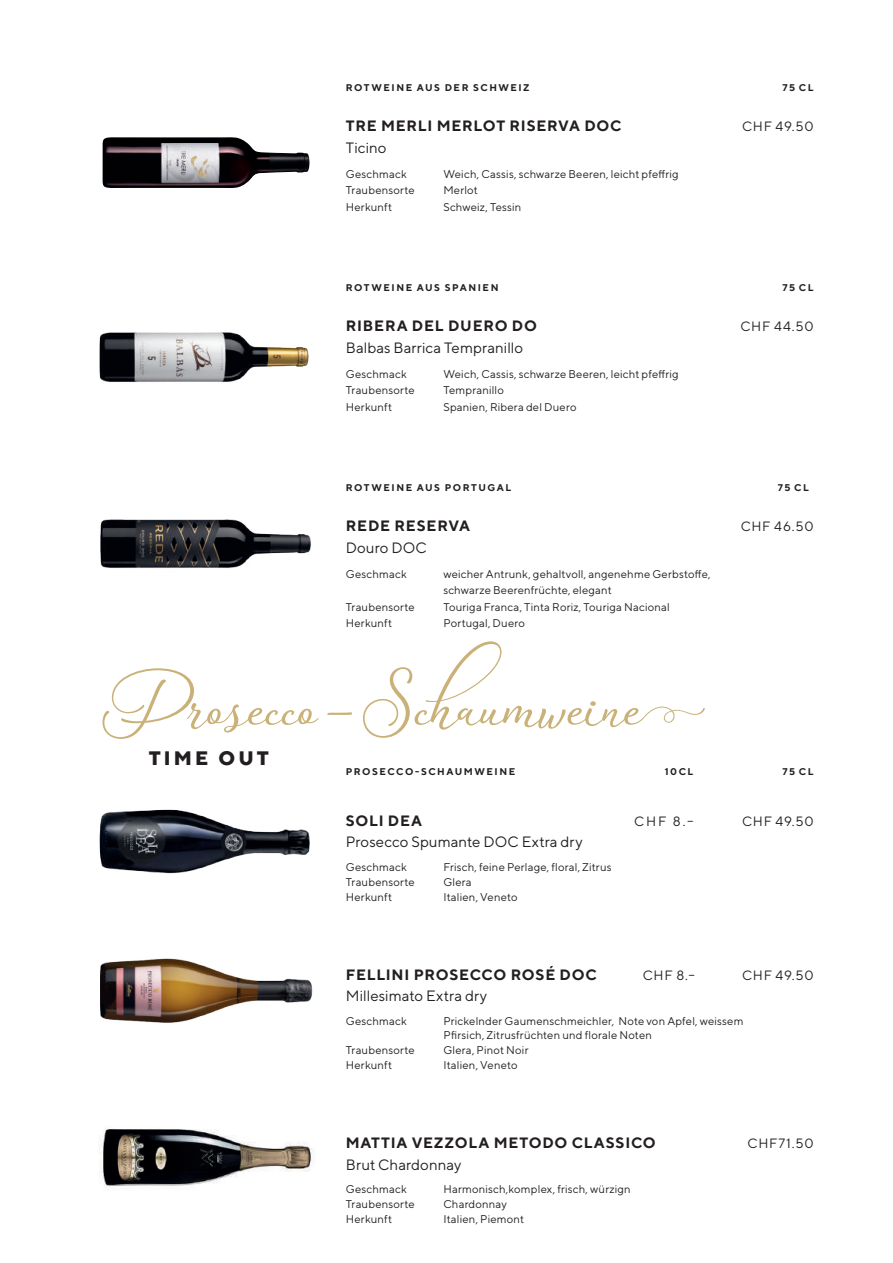
<style>
.page{position:relative;width:893px;height:1263px;background:#fff}
.page>*{position:absolute;margin:0;border:0;box-sizing:border-box;transform-origin:0 0}
.t1{font:90px "Galiano";color:#c9b178}
.t2{font:800 19.5px "TT Norms";letter-spacing:.16em;color:#231f20}
.t3{font:700 15px "TT Norms";letter-spacing:.05em;color:#231f20}
.t4{font:15px "TT Norms";color:#231f20}
.t5{font:13.5px "TT Norms";letter-spacing:.05em;color:#231f20}
.t6{font:11.25px/16.5px "TT Norms";letter-spacing:.015em;color:#231f20}
.t7{font:700 9.75px "TT Norms";letter-spacing:.155em;color:#231f20}
</style>
<div class="page">
<img style="left:103px;top:137px;width:207px;height:51px">
<img style="left:101px;top:958px;width:212px;height:65px">
<img style="left:99px;top:332px;width:210px;height:50px">
<img style="left:100px;top:519px;width:211px;height:49px">
<img style="left:99px;top:809px;width:211px;height:65px">
<img style="left:99px;top:1129px;width:214px;height:61px">
<p class="t7" style="left:346px;top:81px;width:185px">ROTWEINE AUS DER SCHWEIZ</p>
<p class="t7" style="left:782px;top:81px;width:33px">75 CL</p>
<h3 class="t3" style="left:346px;top:117px;width:277px">TRE MERLI MERLOT RISERVA DOC</h3>
<p class="t5" style="left:742px;top:118px;width:73px">CHF 49.50</p>
<h3 class="t4" style="left:346px;top:138px;width:42px">Ticino</h3>
<p class="t6" style="left:346px;top:165px;width:62px">Geschmack</p>
<p class="t6" style="left:443px;top:165px;width:237px">Weich, Cassis, schwarze Beeren, leicht pfeffrig</p>
<p class="t6" style="left:346px;top:182px;width:70px">Traubensorte</p>
<p class="t6" style="left:443px;top:182px;width:36px">Merlot</p>
<p class="t6" style="left:346px;top:198px;width:48px">Herkunft</p>
<p class="t6" style="left:443px;top:198px;width:80px">Schweiz, Tessin</p>
<p class="t7" style="left:346px;top:281px;width:154px">ROTWEINE AUS SPANIEN</p>
<p class="t7" style="left:782px;top:281px;width:33px">75 CL</p>
<h3 class="t3" style="left:346px;top:316px;width:193px">RIBERA DEL DUERO DO</h3>
<p class="t5" style="left:740px;top:318px;width:75px">CHF 44.50</p>
<h3 class="t4" style="left:346px;top:338px;width:179px">Balbas Barrica Tempranillo</h3>
<p class="t6" style="left:346px;top:365px;width:62px">Geschmack</p>
<p class="t6" style="left:443px;top:365px;width:237px">Weich, Cassis, schwarze Beeren, leicht pfeffrig</p>
<p class="t6" style="left:346px;top:382px;width:70px">Traubensorte</p>
<p class="t6" style="left:443px;top:382px;width:62px">Tempranillo</p>
<p class="t6" style="left:346px;top:398px;width:48px">Herkunft</p>
<p class="t6" style="left:443px;top:398px;width:135px">Spanien, Ribera del Duero</p>
<p class="t7" style="left:346px;top:481px;width:167px">ROTWEINE AUS PORTUGAL</p>
<p class="t7" style="left:778px;top:481px;width:33px">75 CL</p>
<h3 class="t3" style="left:346px;top:516px;width:126px">REDE RESERVA</h3>
<p class="t5" style="left:741px;top:518px;width:74px">CHF 46.50</p>
<h3 class="t4" style="left:346px;top:538px;width:82px">Douro DOC</h3>
<p class="t6" style="left:346px;top:565px;width:62px">Geschmack</p>
<p class="t6" style="left:443px;top:565px;width:269px">weicher Antrunk, gehaltvoll, angenehme Gerbstoffe, schwarze Beerenfrüchte, elegant</p>
<p class="t6" style="left:346px;top:598px;width:70px">Traubensorte</p>
<p class="t6" style="left:443px;top:598px;width:228px">Touriga Franca, Tinta Roriz, Touriga Nacional</p>
<p class="t6" style="left:346px;top:615px;width:48px">Herkunft</p>
<p class="t6" style="left:443px;top:615px;width:83px">Portugal, Duero</p>
<h1 class="t1" style="left:102px;top:643px;width:605px">Prosecco-Schaumweine</h1>
<h2 class="t2" style="left:149px;top:746px;width:122px">TIME OUT</h2>
<p class="t7" style="left:346px;top:765px;width:171px">PROSECCO-SCHAUMWEINE</p>
<p class="t7" style="left:665px;top:765px;width:30px">10CL</p>
<p class="t7" style="left:782px;top:765px;width:33px">75 CL</p>
<h3 class="t3" style="left:346px;top:811px;width:78px">SOLI DEA</h3>
<p class="t5" style="left:634px;top:813px;width:61px">CHF 8.–</p>
<p class="t5" style="left:742px;top:813px;width:73px">CHF 49.50</p>
<h3 class="t4" style="left:346px;top:833px;width:238px">Prosecco Spumante DOC Extra dry</h3>
<p class="t6" style="left:346px;top:858px;width:62px">Geschmack</p>
<p class="t6" style="left:443px;top:858px;width:170px">Frisch, feine Perlage, floral, Zitrus</p>
<p class="t6" style="left:346px;top:873px;width:70px">Traubensorte</p>
<p class="t6" style="left:443px;top:873px;width:30px">Glera</p>
<p class="t6" style="left:346px;top:888px;width:48px">Herkunft</p>
<p class="t6" style="left:443px;top:888px;width:76px">Italien, Veneto</p>
<h3 class="t3" style="left:346px;top:965px;width:252px">FELLINI PROSECCO ROSÉ DOC</h3>
<p class="t5" style="left:643px;top:966px;width:54px">CHF 8.–</p>
<p class="t5" style="left:742px;top:966px;width:73px">CHF 49.50</p>
<h3 class="t4" style="left:346px;top:986px;width:143px">Millesimato Extra dry</h3>
<p class="t6" style="left:346px;top:1012px;width:62px">Geschmack</p>
<p class="t6" style="left:443px;top:1013px;width:302px;line-height:15px">Prickelnder Gaumenschmeichler, Note von Apfel, weissem<br>Pfirsich, Zitrusfrüchten und florale Noten</p>
<p class="t6" style="left:346px;top:1042px;width:70px">Traubensorte</p>
<p class="t6" style="left:443px;top:1042px;width:87px">Glera, Pinot Noir</p>
<p class="t6" style="left:346px;top:1057px;width:48px">Herkunft</p>
<p class="t6" style="left:443px;top:1057px;width:76px">Italien, Veneto</p>
<h3 class="t3" style="left:346px;top:1133px;width:311px">MATTIA VEZZOLA METODO CLASSICO</h3>
<p class="t5" style="left:747px;top:1135px;width:68px">CHF71.50</p>
<h3 class="t4" style="left:346px;top:1155px;width:117px">Brut Chardonnay</h3>
<p class="t6" style="left:346px;top:1181px;width:62px">Geschmack</p>
<p class="t6" style="left:443px;top:1181px;width:189px">Harmonisch,komplex, frisch, würzign</p>
<p class="t6" style="left:346px;top:1196px;width:70px">Traubensorte</p>
<p class="t6" style="left:443px;top:1196px;width:65px">Chardonnay</p>
<p class="t6" style="left:346px;top:1211px;width:48px">Herkunft</p>
<p class="t6" style="left:443px;top:1211px;width:82px">Italien, Piemont</p>
</div>
